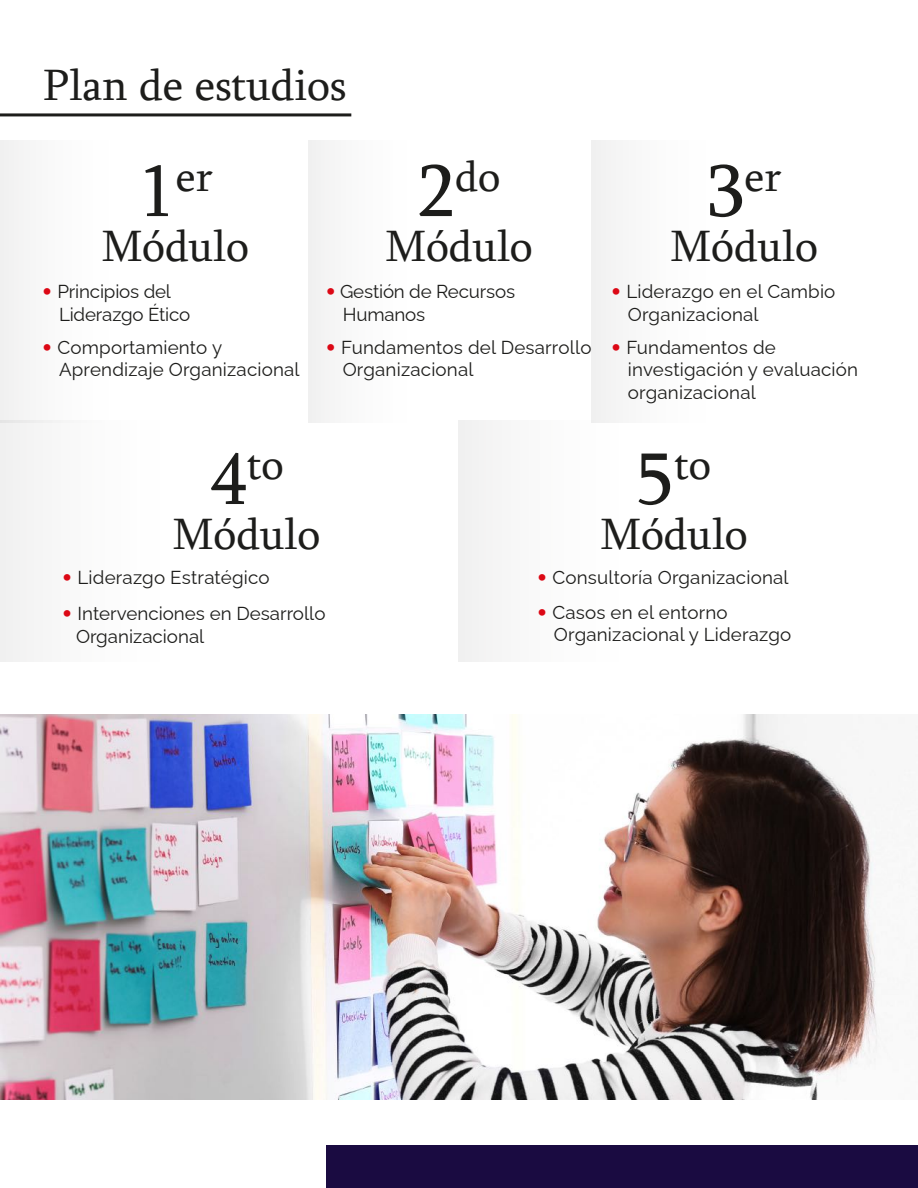
<style>
.page{position:relative;width:918px;height:1188px;background:#fff}
.page>*{position:absolute;margin:0;border:0;box-sizing:border-box;transform-origin:0 0}
.t1{font:45px "Sylfaen";color:#1d1d1b}
.t2{font:43.65px "Sylfaen";color:#1d1d1b}
.t3{font:18.75px/22.5px "Raleway";letter-spacing:.01em;color:#1d1d1b}
.t4{font:18.75px/22.5px "Raleway";letter-spacing:-.01em;color:#1d1d1b}
.s1{font-size:75px}
.s2{font-family:"Avenir LT Std";font-weight:800;color:#dc0815}
</style>
<div class="page">
<hr style="left:0;top:113px;width:351px;height:3px;background:#1d1d1b">
<div style="left:326px;top:1145px;width:592px;height:43px;background:#1a0b41"></div>
<img style="left:0;top:714px;width:879px;height:385px">
<h1 class="t1" style="left:43px;top:55px;width:305px">Plan de estudios</h1>
<h2 class="t2" style="left:138px;top:147px;width:76px"><span class="s1">1</span>er</h2>
<h1 class="t1" style="left:102px;top:216px;width:149px">Módulo</h1>
<p class="t4" style="left:59px;top:278px;width:133px;text-indent:-16px"><span class="s2">•</span> Principios del<br>Liderazgo Ético</p>
<p class="t3" style="left:59px;top:334px;width:242px;text-indent:-16px"><span class="s2">•</span> Comportamiento y<br>Aprendizaje Organizacional</p>
<h2 class="t2" style="left:418px;top:147px;width:84px"><span class="s1">2</span>do</h2>
<h1 class="t1" style="left:385px;top:216px;width:149px">Módulo</h1>
<p class="t4" style="left:343px;top:278px;width:174px;text-indent:-16px"><span class="s2">•</span> Gestión de Recursos<br>Humanos</p>
<p class="t3" style="left:343px;top:334px;width:250px;text-indent:-16px"><span class="s2">•</span> Fundamentos del Desarrollo<br>Organizacional</p>
<h2 class="t2" style="left:707px;top:147px;width:76px"><span class="s1">3</span>er</h2>
<h1 class="t1" style="left:671px;top:216px;width:149px">Módulo</h1>
<p class="t3" style="left:628px;top:278px;width:209px;text-indent:-16px"><span class="s2">•</span> Liderazgo en el Cambio<br>Organizacional</p>
<p class="t3" style="left:628px;top:334px;width:232px;text-indent:-16px"><span class="s2">•</span> Fundamentos de investigación y evaluación organizacional</p>
<h2 class="t2" style="left:210px;top:435px;width:76px"><span class="s1">4</span>to</h2>
<h1 class="t1" style="left:173px;top:504px;width:149px">Módulo</h1>
<h2 class="t2" style="left:637px;top:435px;width:76px"><span class="s1">5</span>to</h2>
<h1 class="t1" style="left:600px;top:504px;width:149px">Módulo</h1>
<p class="t3" style="left:63px;top:564px;width:209px"><span class="s2">•</span> Liderazgo Estratégico</p>
<p class="t3" style="left:76px;top:600px;width:251px;text-indent:-14px"><span class="s2">•</span> Intervenciones en Desarrollo<br>Organizacional</p>
<p class="t3" style="left:537px;top:564px;width:253px"><span class="s2">•</span> Consultoría Organizacional</p>
<p class="t3" style="left:554px;top:599px;width:239px;text-indent:-16px"><span class="s2">•</span> Casos en el entorno<br>Organizacional y Liderazgo</p>
</div>
